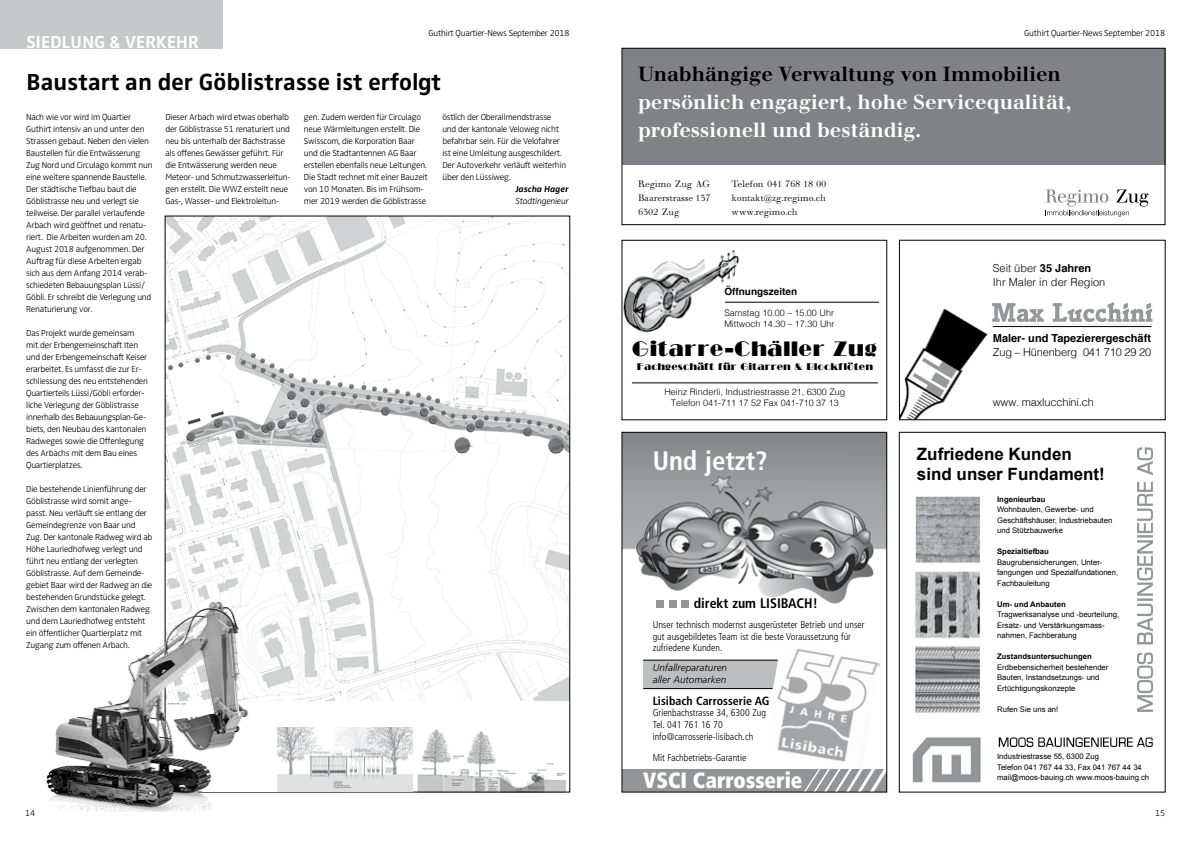
<style>
.page{position:relative;width:1191px;height:842px;background:#fff}
.page>*{position:absolute;margin:0;border:0;box-sizing:border-box;transform-origin:0 0}
.t1{font:700 condensed 59.1px "Frutiger";color:#939598}
.t2{font:700 condensed 26.6px "Frutiger";color:#fff}
.t3{font:700 24px "Zwo Corr";letter-spacing:-.025em;color:#000}
.t4{font:900 condensed 22.1px "Frutiger";color:#fff;scale:.95 1}
.t5{font:700 20px/28px "Walbaum";color:#fff}
.t6{font:700 20px "Walbaum";color:#000}
.t7{font:19.3px "Broadway";color:#000}
.t8{font:700 18px "Zwo Corr";color:#fff}
.t9{font:700 17px/20.4px "Arial";color:#000}
.t10{font:700 condensed 13.8px "Frutiger";color:#000}
.t11{font:700 condensed 11.8px "Frutiger";color:#000}
.t12{font:11px/14px "M Walbaum";color:#000;text-align:justify}
.t13{font:300 11px/14px "Helvetica";letter-spacing:-.015em;color:#000}
.t14{font:700 11px "Helvetica";color:#000}
.t15{font:700 10px "Helvetica";color:#000}
.t16{font:10px "Broadway";color:#000}
.t17{font:300 condensed 9.8px/11.8px "Frutiger";color:#000}
.t18{font:italic 300 9.8px/11.8px "Frutiger";color:#000}
.t19{font:300 9px/12px "Zwo";letter-spacing:-.025em;color:#000}
.t20{font:300 9px/10.8px "Helvetica";color:#000;text-align:center}
.t21{font:9px "Broadway";color:#000}
.t22{font:italic 300 9px "Zwo";letter-spacing:-.025em;color:#000}
.t23{font:italic 700 9px "Zwo Corr";letter-spacing:-.025em;color:#000}
.t24{font:7.7px/10.5px "Arial";color:#000}
.t25{font:700 7.7px "Arial";color:#000}
.t26{font:7px "Broadway";color:#000}
.s1{font-size:9px}
.s2{font-weight:700}
</style>
<div class="page">
<img style="left:901px;top:308px;width:86px;height:110px">
<hr style="left:992px;top:326px;width:159px;height:1px;background:#000">
<div style="left:643px;top:660px;width:148px;height:28px;background:#bcbec0"></div>
<img style="left:623px;top:434px;width:262px;height:170px">
<hr style="left:643px;top:660px;width:134px;height:1px;background:#000">
<hr style="left:643px;top:688px;width:129px;height:1px;background:#000">
<div style="left:622px;top:769px;width:264px;height:22px;background:#939598"></div>
<svg style="left:761px;top:649px;width:124px;height:141px"></svg>
<div style="left:621px;top:432px;width:266px;height:360px;border:1px solid #000"></div>
<div style="left:899px;top:432px;width:266px;height:360px;border:1px solid #000"></div>
<img style="left:912px;top:737px;width:69px;height:46px">
<img style="left:915px;top:496px;width:65px;height:217px">
<img style="left:1137px;top:447px;width:16px;height:265px">
<img style="left:998px;top:737px;width:155px;height:11px">
<img style="left:992px;top:302px;width:161px;height:20px">
<div style="left:622px;top:48px;width:543px;height:117px;background:#808285"></div>
<svg style="left:1045px;top:190px;width:103px;height:27px"></svg>
<div style="left:621px;top:48px;width:544px;height:177px;border:1px solid #000"></div>
<img style="left:623px;top:251px;width:117px;height:82px">
<div style="left:621px;top:240px;width:266px;height:180px;border:1px solid #000"></div>
<hr style="left:632px;top:383px;width:246px;height:1px;background:#000">
<hr style="left:725px;top:302px;width:154px;height:1px;background:#000">
<div style="left:0;top:0;width:222px;height:48px;background:#c7c8ca"></div>
<img style="left:167px;top:218px;width:401px;height:572px">
<img style="left:253px;top:728px;width:159px;height:64px">
<img style="left:46px;top:598px;width:207px;height:214px">
<p class="t19" style="left:428px;top:27px;width:143px">Guthirt Quartier-News September 2018</p>
<h3 class="t3" style="left:26px;top:68px;width:417px">Baustart an der Göblistrasse ist erfolgt</h3>
<h3 class="t8" style="left:26px;top:31px;width:56px">siedlung</h3>
<h3 class="t8" style="left:109px;top:31px;width:27px">&amp; verkehr</h3>
<p class="t19" style="left:26px;top:111px;width:128px">Nach wie vor wird im Quartier<br>Guthirt intensiv an und unter den<br>Strassen gebaut. Neben den vielen<br>Baustellen für die Entwässerung<br>Zug Nord und Circulago kommt nun eine weitere spannende Baustelle.<br>Der städtische Tiefbau baut die<br>Göblistrasse neu und verlegt sie teilweise. Der parallel verlaufende<br>Arbach wird geöffnet und renatu&shy;riert. Die Arbeiten wurden am 20.<br>August 2018 aufgenommen. Der<br>Auftrag für diese Arbeiten ergab sich aus dem Anfang 2014 verab&shy;schiedeten Bebauungsplan Lüssi/<br>Göbli. Er schreibt die Verlegung und<br>Renaturierung vor.</p>
<p class="t19" style="left:26px;top:327px;width:123px">Das Projekt wurde gemeinsam mit der Erbengemeinschaft Iten und der Erbengemeinschaft Keiser erarbeitet. Es umfasst die zur Er&shy;schliessung des neu entstehenden<br>Quartierteils Lüssi/Göbli erforder&shy;liche Verlegung der Göblistrasse innerhalb des Bebauungsplan-Ge&shy;biets, den Neubau des kantonalen<br>Radweges sowie die Offenlegung des Arbachs mit dem Bau eines<br>Quartierplatzes.</p>
<p class="t19" style="left:26px;top:483px;width:128px">Die bestehende Linienführung der<br>Göblistrasse wird somit ange&shy;passt. Neu verläuft sie entlang der<br>Gemeindegrenze von Baar und<br>Zug. Der kantonale Radweg wird ab<br>Höhe Lauriedhofweg verlegt und führt neu entlang der verlegten<br>Göblistrasse. Auf dem Gemeinde&shy;gebiet Baar wird der Radweg an die bestehenden Grundstücke gelegt.<br>Zwischen dem kantonalen Radweg und dem Lauriedhofweg entsteht ein öffentlicher Quartierplatz mit<br>Zugang zum offenen Arbach.</p>
<p class="t19" style="left:165px;top:111px;width:127px">Dieser Arbach wird etwas oberhalb der Göblistrasse 51 renaturiert und neu bis unterhalb der Bachstrasse als offenes Gewässer geführt. Für die Entwässerung werden neue Meteor- und Schmutzwasserleitun&shy;gen erstellt. Die WWZ erstellt neue Gas-, Wasser- und Elektroleitun-</p>
<p class="t19" style="left:304px;top:111px;width:125px">gen. Zudem werden für Circulago neue Wärmleitungen erstellt. Die Swisscom, die Korporation Baar und die Stadtantennen AG Baar erstellen ebenfalls neue Leitungen.<br>Die Stadt rechnet mit einer Bauzeit von 10 Monaten. Bis im Frühsom&shy;mer 2019 werden die Göblistrasse</p>
<p class="t19" style="left:442px;top:111px;width:125px">östlich der Oberallmendstrasse und der kantonale Veloweg nicht befahrbar sein. Für die Velofahrer ist eine Umleitung ausgeschildert.<br>Der Autoverkehr verläuft weiterhin über den Lüssiweg.</p>
<p class="t23" style="left:515px;top:183px;width:55px">Jascha Hager</p>
<p class="t22" style="left:515px;top:196px;width:55px">Stadtingenieur</p>
<p class="t19" style="left:25px;top:807px;width:12px">14</p>
<p class="t19" style="left:1024px;top:27px;width:143px">Guthirt Quartier-News September 2018</p>
<h3 class="t6" style="left:638px;top:62px;width:424px">Unabhängige Verwaltung von Immobilien</h3>
<h3 class="t5" style="left:638px;top:88px;width:435px">persönlich engagiert, hohe Servicequalität, professionell und beständig.</h3>
<p class="t12" style="left:638px;top:177px;width:74px">Regimo Zug AG Baarerstrasse 137<br>6302 Zug</p>
<p class="t12" style="left:731px;top:177px;width:96px">Telefon 041 768 18 00 kontakt<span class="s1">@</span>zg.regimo.ch www.regimo.ch</p>
<p class="t15" style="left:724px;top:283px;width:74px">Öffnungszeiten</p>
<p class="t20" style="left:724px;top:306px;width:112px;text-align:left">Samstag 10.00 – 15.00 Uhr<br>Mittwoch 14.30 – 17.30 Uhr</p>
<p class="t21" style="left:637px;top:361px;width:238px">Fachgeschaft fur Gitarren &amp; Blockfloten</p>
<p class="t16" style="left:772px;top:332px;width:9px">..</p>
<h3 class="t7" style="left:632px;top:337px;width:247px">Gitarre-Challer Zug</h3>
<p class="t26" style="left:698px;top:357px;width:7px">..</p>
<p class="t26" style="left:724px;top:357px;width:7px">..</p>
<p class="t26" style="left:847px;top:357px;width:7px">..</p>
<p class="t20" style="left:664px;top:385px;width:183px">Heinz Rinderli, Industriestrasse 21, 6300 Zug<br>Telefon 041-711 17 52 Fax 041-710 37 13</p>
<h2 class="t2" style="left:652px;top:445px;width:116px">Und jetzt?</h2>
<h1 class="t1" style="left:652px;top:553px;width:42px">...</h1>
<h3 class="t10" style="left:694px;top:595px;width:125px">direkt zum LISIBACH!</h3>
<p class="t17" style="left:652px;top:619px;width:213px">Unser technisch modernst ausgerüsteter Betrieb und unser gut ausgebildetes Team ist die beste Voraussetzung für zufriedene Kunden.</p>
<p class="t18" style="left:652px;top:662px;width:76px">Unfallreparaturen aller Automarken</p>
<h3 class="t11" style="left:652px;top:693px;width:118px">Lisibach Carrosserie AG</h3>
<p class="t17" style="left:652px;top:707px;width:115px">Grienbachstrasse 34, 6300 Zug<br>Tel. 041 761 16 70 info@carrosserie-lisibach.ch</p>
<p class="t17" style="left:652px;top:752px;width:95px">Mit Fachbetriebs-Garantie</p>
<h3 class="t4" style="left:643px;top:767px;width:169px">VSCI Carrosserie</h3>
<p class="t13" style="left:992px;top:261px;width:114px">Seit über <span class="s2">35 Jahren<br></span>Ihr Maler in der Region</p>
<p class="t14" style="left:992px;top:330px;width:160px">Maler- und Tapezierergeschäft</p>
<p class="t13" style="left:992px;top:345px;width:160px">Zug – Hünenberg 041 710 29 20</p>
<p class="t13" style="left:992px;top:395px;width:102px">www. maxlucchini.ch</p>
<h3 class="t9" style="left:917px;top:444px;width:189px">Zufriedene Kunden sind unser Fundament!</h3>
<p class="t25" style="left:997px;top:494px;width:50px">Ingenieurbau</p>
<p class="t24" style="left:997px;top:505px;width:117px">Wohnbauten, Gewerbe- und<br>Geschäftshäuser, Industriebauten und Stützbauwerke</p>
<p class="t25" style="left:997px;top:547px;width:53px">Spezialtiefbau</p>
<p class="t24" style="left:997px;top:557px;width:123px">Baugrubensicherungen, Unter&shy;fangungen und Spezialfundationen,<br>Fachbauleitung</p>
<p class="t25" style="left:997px;top:599px;width:70px">Um- und Anbauten</p>
<p class="t24" style="left:997px;top:610px;width:124px">Tragwerksanalyse und -beurteilung,<br>Ersatz- und Verstärkungsmass&shy;nahmen, Fachberatung</p>
<p class="t25" style="left:997px;top:652px;width:96px">Zustandsuntersuchungen</p>
<p class="t24" style="left:997px;top:662px;width:113px">Erdbebensicherheit bestehender<br>Bauten, Instandsetzungs- und<br>Ertüchtigungskonzepte</p>
<p class="t24" style="left:997px;top:704px;width:63px">Rufen Sie uns an!</p>
<p class="t24" style="left:997px;top:751px;width:154px">Industriestrasse 55, 6300 Zug<br>Telefon 041 767 44 33, Fax 041 767 44 34 mail@moos-bauing.ch www.moos-bauing.ch</p>
<p class="t19" style="left:1155px;top:807px;width:12px">15</p>
</div>
